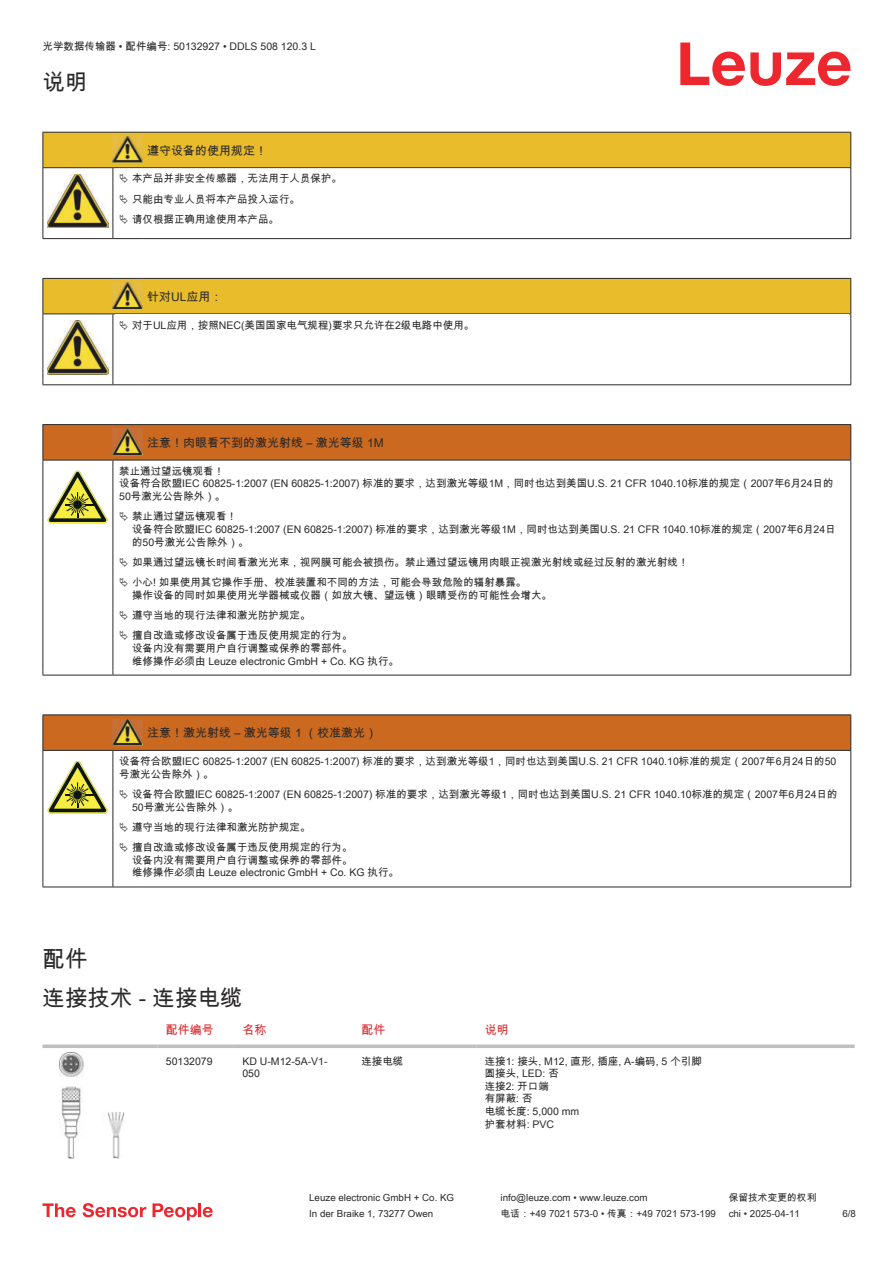
<style>
.page{position:relative;width:893px;height:1263px;background:#fff}
.page>*{position:absolute;margin:0;border:0;box-sizing:border-box;transform-origin:0 0}
.t1{font:22.5px/38.7px "Arial Unicode MS";color:#2b292a}
.t2{font:12px "Arial Unicode MS";color:#2b292a}
.t3{font:12px "Arial Unicode MS";color:#db2a30}
.t4{font:10.5px/12.6px "Arial Unicode MS";color:#2b292a}
.t5{font:9.75px "Arial Unicode MS";color:#2b292a}
</style>
<div class="page">
<svg style="left:680px;top:43px;width:170px;height:43px"></svg>
<svg style="left:43px;top:1044px;width:114px;height:4px"></svg>
<svg style="left:157px;top:1044px;width:77px;height:4px"></svg>
<svg style="left:234px;top:1044px;width:119px;height:4px"></svg>
<svg style="left:353px;top:1044px;width:123px;height:4px"></svg>
<svg style="left:476px;top:1044px;width:379px;height:4px;background:#c5c6c8"></svg>
<img style="left:59px;top:1052px;width:65px;height:106px">
<svg style="left:43px;top:1203px;width:33px;height:14px"></svg>
<svg style="left:83px;top:1203px;width:63px;height:14px"></svg>
<svg style="left:153px;top:1203px;width:44px;height:17px"></svg>
<hr style="left:198px;top:1203px;width:3px;height:14px;background:#ed272d">
<svg style="left:203px;top:1207px;width:10px;height:10px"></svg>
<hr style="left:43px;top:238px;width:70px;height:1px;background:#2b292a">
<hr style="left:113px;top:238px;width:30px;height:1px;background:#2b292a">
<hr style="left:143px;top:238px;width:708px;height:1px;background:#2b292a">
<div style="left:44px;top:279px;width:806px;height:34px;background:#e8bc2a"></div>
<hr style="left:43px;top:278px;width:70px;height:1px;background:#2b292a">
<hr style="left:43px;top:279px;width:1px;height:34px;background:#2b292a">
<hr style="left:43px;top:313px;width:70px;height:1px;background:#2b292a">
<hr style="left:113px;top:278px;width:30px;height:1px;background:#2b292a">
<hr style="left:113px;top:313px;width:30px;height:1px;background:#2b292a">
<hr style="left:143px;top:278px;width:708px;height:1px;background:#2b292a">
<hr style="left:850px;top:279px;width:1px;height:34px;background:#2b292a">
<hr style="left:143px;top:313px;width:708px;height:1px;background:#2b292a">
<hr style="left:43px;top:314px;width:1px;height:66px;background:#2b292a">
<hr style="left:113px;top:314px;width:1px;height:66px;background:#2b292a">
<hr style="left:850px;top:314px;width:1px;height:66px;background:#2b292a">
<hr style="left:43px;top:384px;width:70px;height:1px;background:#2b292a">
<hr style="left:113px;top:384px;width:30px;height:1px;background:#2b292a">
<hr style="left:143px;top:384px;width:708px;height:1px;background:#2b292a">
<img style="left:113px;top:283px;width:30px;height:26px">
<img style="left:47px;top:320px;width:61px;height:54px">
<div style="left:44px;top:425px;width:806px;height:35px;background:#ca691f"></div>
<svg style="left:44px;top:461px;width:806px;height:214px"></svg>
<hr style="left:43px;top:424px;width:70px;height:1px;background:#2b292a">
<hr style="left:43px;top:425px;width:1px;height:35px;background:#2b292a">
<hr style="left:43px;top:460px;width:70px;height:1px;background:#2b292a">
<hr style="left:113px;top:424px;width:30px;height:1px;background:#2b292a">
<hr style="left:113px;top:460px;width:30px;height:1px;background:#2b292a">
<hr style="left:143px;top:424px;width:708px;height:1px;background:#2b292a">
<hr style="left:850px;top:425px;width:1px;height:35px;background:#2b292a">
<hr style="left:143px;top:460px;width:708px;height:1px;background:#2b292a">
<hr style="left:43px;top:460px;width:1px;height:211px;background:#2b292a">
<hr style="left:113px;top:460px;width:1px;height:211px;background:#2b292a">
<hr style="left:850px;top:460px;width:1px;height:211px;background:#2b292a">
<hr style="left:43px;top:675px;width:70px;height:1px;background:#2b292a">
<hr style="left:113px;top:675px;width:30px;height:1px;background:#2b292a">
<hr style="left:143px;top:675px;width:708px;height:1px;background:#2b292a">
<img style="left:113px;top:429px;width:30px;height:26px">
<svg style="left:47px;top:471px;width:60px;height:52px"></svg>
<svg style="left:115px;top:461px;width:734px;height:210px"></svg>
<div style="left:44px;top:715px;width:806px;height:35px;background:#ca691f"></div>
<svg style="left:44px;top:751px;width:806px;height:136px"></svg>
<hr style="left:43px;top:714px;width:70px;height:1px;background:#2b292a">
<hr style="left:43px;top:715px;width:1px;height:35px;background:#2b292a">
<hr style="left:43px;top:750px;width:70px;height:1px;background:#2b292a">
<hr style="left:113px;top:714px;width:30px;height:1px;background:#2b292a">
<hr style="left:113px;top:750px;width:30px;height:1px;background:#2b292a">
<hr style="left:143px;top:714px;width:708px;height:1px;background:#2b292a">
<hr style="left:850px;top:715px;width:1px;height:35px;background:#2b292a">
<hr style="left:143px;top:750px;width:708px;height:1px;background:#2b292a">
<hr style="left:43px;top:751px;width:1px;height:131px;background:#2b292a">
<hr style="left:113px;top:751px;width:1px;height:131px;background:#2b292a">
<hr style="left:850px;top:751px;width:1px;height:131px;background:#2b292a">
<hr style="left:43px;top:887px;width:70px;height:1px;background:#2b292a">
<hr style="left:113px;top:887px;width:30px;height:1px;background:#2b292a">
<hr style="left:143px;top:887px;width:708px;height:1px;background:#2b292a">
<img style="left:113px;top:719px;width:30px;height:26px">
<svg style="left:47px;top:761px;width:60px;height:52px"></svg>
<svg style="left:115px;top:751px;width:734px;height:132px"></svg>
<svg style="left:43px;top:132px;width:808px;height:106px"></svg>
<svg style="left:120px;top:512px;width:8px;height:9px"></svg>
<svg style="left:120px;top:557px;width:8px;height:10px"></svg>
<svg style="left:120px;top:578px;width:8px;height:9px"></svg>
<svg style="left:120px;top:611px;width:8px;height:9px"></svg>
<svg style="left:120px;top:631px;width:8px;height:9px"></svg>
<svg style="left:120px;top:790px;width:8px;height:9px"></svg>
<svg style="left:120px;top:822px;width:8px;height:10px"></svg>
<svg style="left:120px;top:843px;width:8px;height:9px"></svg>
<p class="t4" style="left:43px;top:40px;width:275px">光学数据传输器 • 配件编号: 50132927 • DDLS 508 120.3 L</p>
<h1 class="t1" style="left:43px;top:62px;width:46px">说明</h1>
<p class="t2" style="left:147px;top:142px;width:121px">遵守设备的使用规定！</p>
<p class="t4" style="left:132px;top:168px;width:211px;line-height:20.2px">本产品并非安全传感器，无法用于人员保护。只能由专业人员将本产品投入运行。<br>请仅根据正确用途使用本产品。</p>
<p class="t2" style="left:147px;top:288px;width:77px">针对UL应用：</p>
<p class="t4" style="left:132px;top:318px;width:344px">对于UL应用，按照NEC(美国国家电气规程)要求只允许在2级电路中使用。</p>
<p class="t2" style="left:147px;top:434px;width:238px">注意！肉眼看不到的激光射线 – 激光等级 1M</p>
<p class="t4" style="left:119px;top:465px;width:716px">禁止通过望远镜观看！<br>设备符合欧盟IEC 60825-1:2007 (EN 60825-1:2007) 标准的要求，达到激光等级1M，同时也达到美国U.S. 21 CFR 1040.10标准的规定（2007年6月24日的<br>50号激光公告除外）。</p>
<p class="t4" style="left:132px;top:510px;width:705px">禁止通过望远镜观看！<br>设备符合欧盟IEC 60825-1:2007 (EN 60825-1:2007) 标准的要求，达到激光等级1M，同时也达到美国U.S. 21 CFR 1040.10标准的规定（2007年6月24日的50号激光公告除外）。</p>
<p class="t4" style="left:132px;top:552px;width:558px;line-height:20.2px">如果通过望远镜长时间看激光光束，视网膜可能会被损伤。禁止通过望远镜用肉眼正视激光射线或经过反射的激光射线！小心! 如果使用其它操作手册、校准装置和不同的方法，可能会导致危险的辐射暴露。</p>
<p class="t4" style="left:132px;top:585px;width:421px;line-height:20.2px">操作设备的同时如果使用光学器械或仪器（如放大镜、望远镜）眼睛受伤的可能性会增大。遵守当地的现行法律和激光防护规定。<br>擅自改造或修改设备属于违反使用规定的行为。</p>
<p class="t4" style="left:132px;top:642px;width:268px">设备内没有需要用户自行调整或保养的零部件。<br>维修操作必须由 Leuze electronic GmbH + Co. KG 执行。</p>
<p class="t2" style="left:147px;top:724px;width:232px">注意！激光射线 – 激光等级 1 （校准激光）</p>
<p class="t4" style="left:119px;top:755px;width:719px">设备符合欧盟IEC 60825-1:2007 (EN 60825-1:2007) 标准的要求，达到激光等级1，同时也达到美国U.S. 21 CFR 1040.10标准的规定（2007年6月24日的50号激光公告除外）。</p>
<p class="t4" style="left:132px;top:788px;width:707px">设备符合欧盟IEC 60825-1:2007 (EN 60825-1:2007) 标准的要求，达到激光等级1，同时也达到美国U.S. 21 CFR 1040.10标准的规定（2007年6月24日的<br>50号激光公告除外）。</p>
<p class="t4" style="left:132px;top:817px;width:222px;line-height:20.2px">遵守当地的现行法律和激光防护规定。<br>擅自改造或修改设备属于违反使用规定的行为。</p>
<p class="t4" style="left:132px;top:854px;width:268px">设备内没有需要用户自行调整或保养的零部件。<br>维修操作必须由 Leuze electronic GmbH + Co. KG 执行。</p>
<h1 class="t1" style="left:43px;top:940px;width:202px">配件<br>连接技术 - 连接电缆</h1>
<p class="t3" style="left:166px;top:1021px;width:49px">配件编号</p>
<p class="t3" style="left:242px;top:1021px;width:25px">名称</p>
<p class="t3" style="left:361px;top:1021px;width:25px">配件</p>
<p class="t3" style="left:485px;top:1021px;width:25px">说明</p>
<p class="t4" style="left:166px;top:1054px;width:48px">50132079</p>
<p class="t4" style="left:242px;top:1054px;width:87px">KD U-M12-5A-V1-<br>050</p>
<p class="t4" style="left:361px;top:1054px;width:43px">连接电缆</p>
<p class="t4" style="left:485px;top:1054px;width:219px">连接1: 接头, M12, 直形, 插座, A-编码, 5 个引脚圆接头, LED: 否<br>连接2: 开口端<br>有屏蔽: 否<br>电缆长度: 5,000 mm<br>护套材料: PVC</p>
<p class="t5" style="left:309px;top:1191px;width:146px">Leuze electronic GmbH + Co. KG</p>
<p class="t5" style="left:501px;top:1191px;width:149px">info@leuze.com • www.leuze.com</p>
<p class="t5" style="left:729px;top:1191px;width:89px">保留技术变更的权利</p>
<p class="t5" style="left:309px;top:1206px;width:126px">In der Braike 1, 73277 Owen</p>
<p class="t5" style="left:501px;top:1206px;width:217px">电话：+49 7021 573-0 • 传真：+49 7021 573-199</p>
<p class="t5" style="left:729px;top:1206px;width:73px">chi • 2025-04-11</p>
<p class="t5" style="left:842px;top:1206px;width:15px">6/8</p>
</div>
